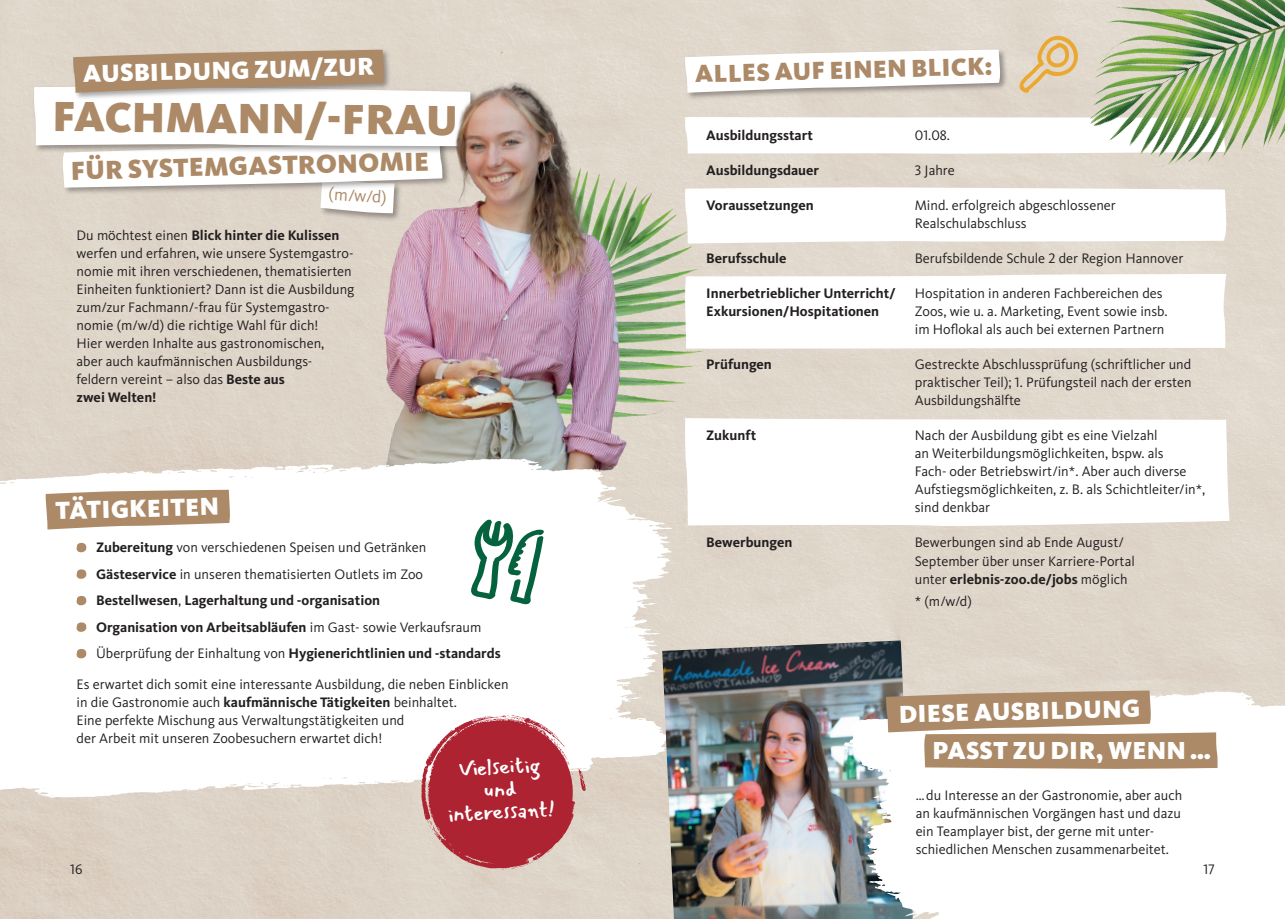
<style>
.page{position:relative;width:1285px;height:919px;background:#fff}
.page>*{position:absolute;margin:0;border:0;box-sizing:border-box;transform-origin:0 0}
.t1{font:900 43.65px "Kievit OT";color:#ac8967}
.t2{font:900 27px "Kievit OT";color:#ac8967}
.t3{font:900 25.5px "Kievit OT";letter-spacing:.005em;color:#fff}
.t4{font:900 25.5px "Kievit OT";color:#ac8967}
.t5{font:21.45px/22.5px "Mansalva";color:#fff;text-align:center}
.t6{font:17.55px "Kievit OT";color:#ac8967}
.t7{font:14.25px/18px "Kievit OT";color:#231f20}
.t8{font:700 14.25px/26.5px "Kievit OT";color:#231f20}
.s1{font-weight:700}
.s2{font-weight:400}
</style>
<div class="page">
<div style="left:462px;top:39px;width:294px;height:544px;background:#e0d7cb"></div>
<div style="left:71px;top:48px;width:320px;height:52px;background:#dfd5c9"></div>
<svg style="left:33px;top:50px;width:438px;height:163px"></svg>
<svg style="left:684px;top:274px;width:541px;height:74px"></svg>
<svg style="left:684px;top:187px;width:341px;height:56px"></svg>
<svg style="left:684px;top:117px;width:341px;height:37px"></svg>
<svg style="left:684px;top:418px;width:545px;height:109px"></svg>
<img style="left:327px;top:51px;width:352px;height:518px">
<svg style="left:0;top:458px;width:672px;height:121px"></svg>
<svg style="left:0;top:579px;width:680px;height:218px"></svg>
<svg style="left:76px;top:542px;width:10px;height:10px"></svg>
<svg style="left:76px;top:569px;width:10px;height:10px"></svg>
<svg style="left:76px;top:595px;width:10px;height:10px"></svg>
<svg style="left:76px;top:622px;width:10px;height:10px"></svg>
<svg style="left:76px;top:648px;width:10px;height:10px"></svg>
<svg style="left:46px;top:489px;width:184px;height:40px;background:#b7997c"></svg>
<img style="left:662px;top:640px;width:250px;height:278px">
<svg style="left:843px;top:691px;width:441px;height:227px"></svg>
<img style="left:684px;top:690px;width:545px;height:90px">
<img style="left:1025px;top:0;width:259px;height:246px">
<svg style="left:1019px;top:35px;width:59px;height:58px;background:#e2caa1"></svg>
<svg style="left:471px;top:519px;width:75px;height:86px"></svg>
<div style="left:683px;top:48px;width:324px;height:52px;background:#231f20;opacity:.4"></div>
<svg style="left:684px;top:50px;width:316px;height:43px"></svg>
<svg style="left:421px;top:714px;width:165px;height:155px;background:#c05e66"></svg>
<h3 class="t3" style="left:83px;top:57px;width:292px;rotate:-1deg">AUSBILDUNG ZUM/ZUR</h3>
<h1 class="t1" style="left:53px;top:88px;width:407px;rotate:1deg">FACHMANN/-FRAU</h1>
<h2 class="t2" style="left:70px;top:156px;width:360px;rotate:-2deg">FÜR SYSTEMGASTRONOMIE</h2>
<p class="t6" style="left:329px;top:183px;width:60px;rotate:4deg">(m/w/d)</p>
<p class="t7" style="left:77px;top:226px;width:279px">Du möchtest einen <span class="s1">Blick hinter die Kulissen </span>werfen und erfahren, wie unsere Systemgastro&shy;nomie mit ihren verschiedenen, thematisierten Einheiten funktioniert? Dann ist die Ausbildung zum/zur Fachmann/-frau für Systemgastro&shy;nomie (m/w/d) die richtige Wahl für dich!<br>Hier werden Inhalte aus gastronomischen,<br>aber auch kaufmännischen Ausbildungs&shy;feldern vereint – also das <span class="s1">Beste aus<br>zwei Welten!</span></p>
<h3 class="t3" style="left:55px;top:494px;width:165px;rotate:-1deg">TÄTIGKEITEN</h3>
<p class="t8" style="left:96px;top:534px;width:406px">Zubereitung <span class="s2">von verschiedenen Speisen und Getränken </span>Gästeservice <span class="s2">in unseren thematisierten Outlets im Zoo </span>Bestellwesen<span class="s2">,</span> Lagerhaltung und -organisation<br>Organisation von Arbeitsabläufen <span class="s2">im Gast- sowie Verkaufsraum Überprüfung der Einhaltung von</span> Hygienerichtlinien und -standards</p>
<p class="t7" style="left:77px;top:675px;width:433px">Es erwartet dich somit eine interessante Ausbildung, die neben Einblicken in die Gastronomie auch <span class="s1">kaufmännische Tätigkeiten</span> beinhaltet.<br>Eine perfekte Mischung aus Verwaltungstätigkeiten und<br>der Arbeit mit unseren Zoobesuchern erwartet dich!</p>
<h3 class="t5" style="left:445px;top:758px;width:108px;rotate:-3deg">Vielseitig und interessant!</h3>
<h3 class="t4" style="left:694px;top:57px;width:299px;rotate:-1deg">ALLES AUF EINEN BLICK:</h3>
<p class="t8" style="left:706px;top:122px;width:108px">Ausbildungsstart</p>
<p class="t7" style="left:914px;top:126px;width:37px">01.08.</p>
<p class="t8" style="left:706px;top:157px;width:114px">Ausbildungsdauer</p>
<p class="t7" style="left:914px;top:161px;width:41px">3 Jahre</p>
<p class="t8" style="left:706px;top:192px;width:109px">Voraussetzungen</p>
<p class="t7" style="left:914px;top:196px;width:202px">Mind. erfolgreich abgeschlossener<br>Realschulabschluss</p>
<p class="t8" style="left:706px;top:245px;width:82px">Berufsschule</p>
<p class="t7" style="left:914px;top:249px;width:270px">Berufsbildende Schule 2 der Region Hannover</p>
<p class="t8" style="left:706px;top:280px;width:191px">Innerbetrieblicher Unterricht/</p>
<p class="t7" style="left:914px;top:284px;width:249px">Hospitation in anderen Fachbereichen des</p>
<p class="t8" style="left:706px;top:298px;width:174px">Exkursionen/Hospitationen</p>
<p class="t7" style="left:914px;top:302px;width:254px">Zoos, wie u. a. Marketing, Event sowie insb. im Hoflokal als auch bei externen Partnern</p>
<p class="t8" style="left:706px;top:351px;width:67px">Prüfungen</p>
<p class="t7" style="left:914px;top:355px;width:278px;text-align:justify">Gestreckte Abschlussprüfung (schriftlicher und praktischer Teil); 1. Prüfungsteil nach der ersten Ausbildungshälfte</p>
<p class="t8" style="left:706px;top:422px;width:51px">Zukunft</p>
<p class="t7" style="left:914px;top:426px;width:292px">Nach der Ausbildung gibt es eine Vielzahl<br>an Weiterbildungsmöglichkeiten, bspw. als<br>Fach- oder Betriebswirt/in*. Aber auch diverse Aufstiegsmöglichkeiten, z. B. als Schichtleiter/in*, sind denkbar</p>
<p class="t8" style="left:706px;top:529px;width:87px">Bewerbungen</p>
<p class="t7" style="left:914px;top:533px;width:221px">Bewerbungen sind ab Ende August/<br>September über unser Karriere-Portal unter <span class="s1">erlebnis-zoo.de/jobs</span> möglich</p>
<p class="t7" style="left:914px;top:592px;width:58px">* (m/w/d)</p>
<h3 class="t3" style="left:898px;top:698px;width:243px;rotate:-1deg">DIESE AUSBILDUNG</h3>
<h3 class="t3" style="left:932px;top:734px;width:280px">PASST ZU DIR, WENN…</h3>
<p class="t7" style="left:915px;top:786px;width:268px">…du Interesse an der Gastronomie, aber auch an kaufmännischen Vorgängen hast und dazu ein Teamplayer bist, der gerne mit unter&shy;schiedlichen Menschen zusammenarbeitet.</p>
<p class="t7" style="left:70px;top:859px;width:14px">16</p>
<p class="t7" style="left:1203px;top:859px;width:13px">17</p>
</div>
